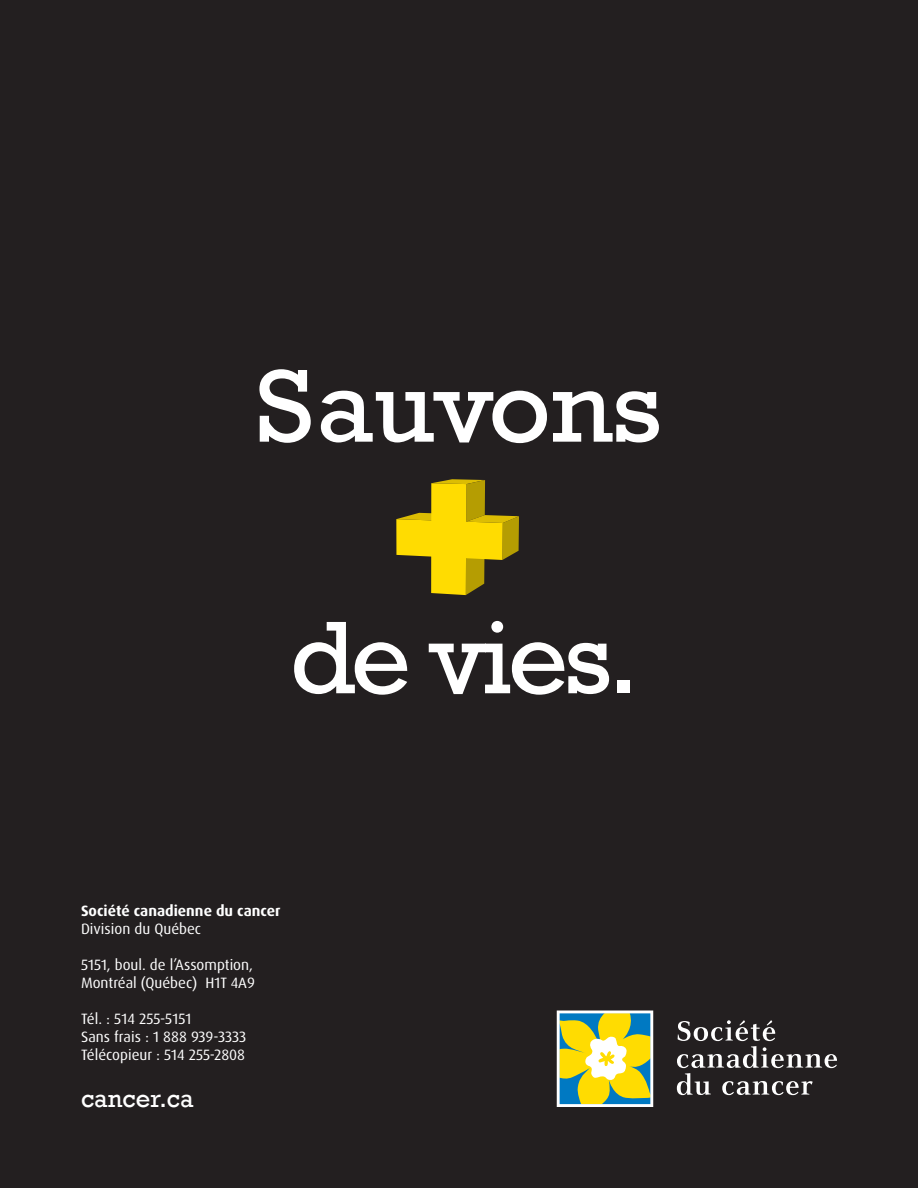
<style>
.page{position:relative;width:918px;height:1188px;background:#231f20}
.page>*{position:absolute;margin:0;border:0;box-sizing:border-box;transform-origin:0 0}
.t1{font:105px "Rockwell";letter-spacing:-.025em;color:#fff;scale:1.05 1}
.t2{font:105px "Rockwell";letter-spacing:-.025em;color:#fff}
.t3{font:25.5px "Rockwell";color:#fff}
.t4{font:15px/18px "Dax OT";color:#fff}
.t5{font:700 15px "Dax OT";color:#fff}
</style>
<div class="page">
<svg style="left:677px;top:1020px;width:160px;height:75px"></svg>
<svg style="left:557px;top:1011px;width:96px;height:96px"></svg>
<svg style="left:396px;top:479px;width:123px;height:116px"></svg>
<h1 class="t1" style="left:256px;top:346px;width:388px">Sauvons</h1>
<h1 class="t2" style="left:290px;top:597px;width:351px">de vies.</h1>
<p class="t5" style="left:81px;top:901px;width:201px">Société canadienne du cancer</p>
<p class="t4" style="left:81px;top:920px;width:122px">Division du Québec</p>
<p class="t4" style="left:81px;top:956px;width:176px">5151, boul. de l’Assomption,<br>Montréal (Québec) H1T 4A9</p>
<p class="t4" style="left:81px;top:1010px;width:167px">Tél. : 514 255-5151<br>Sans frais : 1 888 939-3333<br>Télécopieur : 514 255-2808</p>
<h2 class="t3" style="left:81px;top:1084px;width:114px">cancer.ca</h2>
</div>
